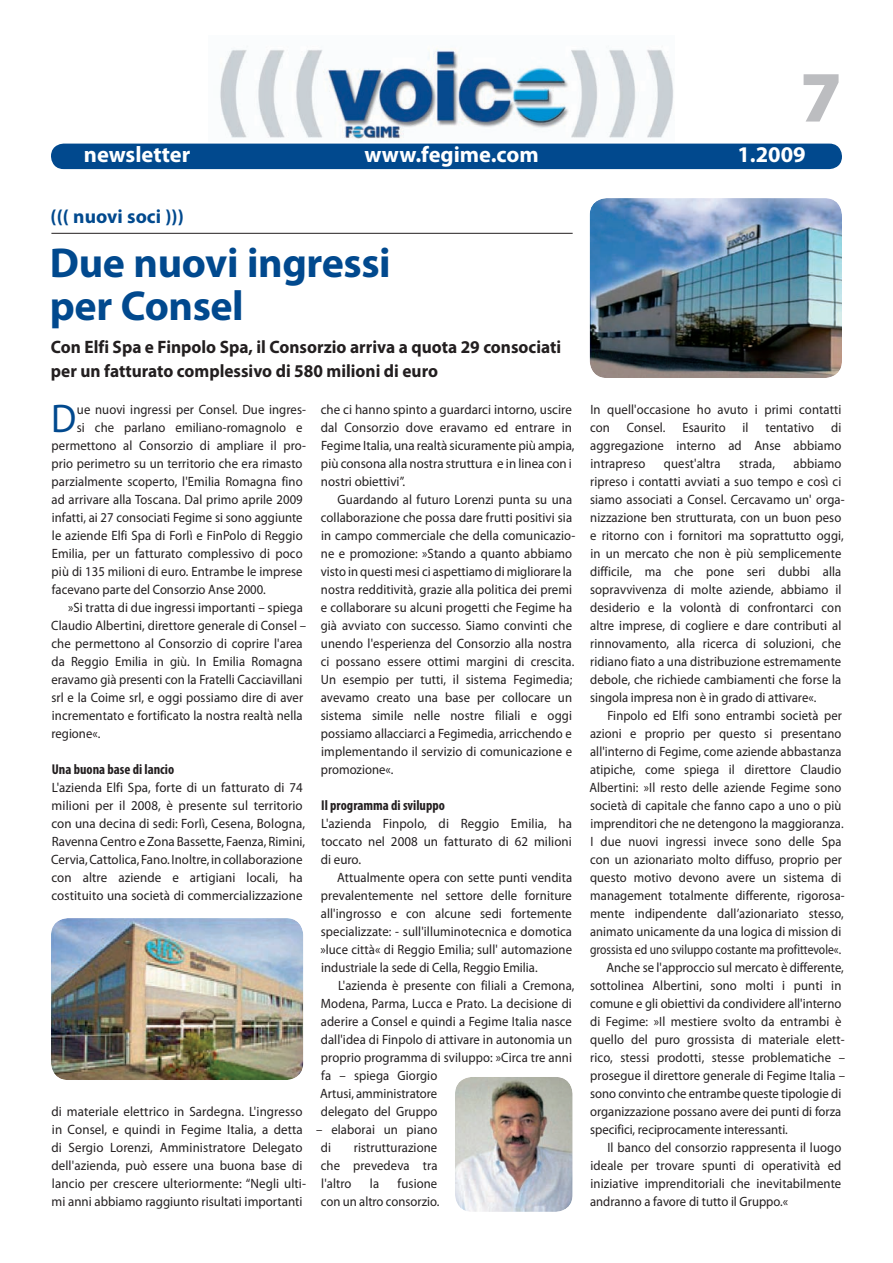
<style>
.page{position:relative;width:893px;height:1263px;background:#fff}
.page>*{position:absolute;margin:0;border:0;box-sizing:border-box;transform-origin:0 0}
.t1{font:900 72.75px "Myriad Pro";color:#bcbdc0}
.t2{font:700 42px/43.5px "Myriad Pro";letter-spacing:-.01em;color:#01498e}
.t3{font:40.2px "Myriad Pro";color:#01498e;scale:.94 1}
.t4{font:700 22.5px "Myriad Pro";color:#fff}
.t5{font:700 19.5px "Myriad Pro";color:#01498e}
.t6{font:700 18px/24px "Myriad Pro";color:#231f20;scale:.96 1}
.t7{font:700 condensed 14.25px "Myriad Pro";color:#231f20}
.t8{font:13.5px/18px "Myriad Pro";letter-spacing:.01em;color:#231f20;scale:.94 1}
.t9{font:13.5px/18px "Myriad Pro";letter-spacing:.01em;color:#231f20;scale:.96 1}
.t10{font:13.5px "Myriad Pro";letter-spacing:.01em;color:#231f20;scale:.93 1}
.t11{font:13.5px "Myriad Pro";letter-spacing:.01em;color:#231f20;scale:.86 1}
</style>
<div class="page">
<hr style="left:51px;top:233px;width:522px;height:1px;background:#231f20">
<div style="left:51px;top:144px;width:791px;height:25px;background:#01498e;border-radius:13px"></div>
<img style="left:220px;top:46px;width:454px;height:93px">
<img style="left:51px;top:918px;width:252px;height:162px;border-radius:17px">
<img style="left:590px;top:198px;width:252px;height:180px;border-radius:17px">
<img style="left:455px;top:1077px;width:118px;height:135px;border-radius:17px">
<h1 class="t1" style="left:800px;top:69px;width:43px">7</h1>
<h3 class="t4" style="left:84px;top:146px;width:108px">newsletter</h3>
<h3 class="t4" style="left:364px;top:146px;width:176px">www.fegime.com</h3>
<h3 class="t4" style="left:737px;top:146px;width:70px">1.2009</h3>
<h3 class="t5" style="left:51px;top:209px;width:135px">((( nuovi soci )))</h3>
<h2 class="t2" style="left:50px;top:244px;width:342px">Due nuovi ingressi per Consel</h2>
<h3 class="t6" style="left:51px;top:336px;width:533px">Con Elfi Spa e Finpolo Spa, il Consorzio arriva a quota 29 consociati per un fatturato complessivo di 580 milioni di euro</h3>
<h3 class="t3" style="left:51px;top:403px;width:28px">D</h3>
<p class="t8" style="left:77px;top:402px;width:245px">ue nuovi ingressi per Consel. Due ingres-</p>
<p class="t8" style="left:77px;top:420px;width:242px">si che parlano emiliano-romagnolo e</p>
<p class="t8" style="left:52px;top:438px;width:272px">permettono al Consorzio di ampliare il pro-</p>
<p class="t8" style="left:52px;top:456px;width:268px">prio perimetro su un territorio che era rimasto</p>
<p class="t8" style="left:52px;top:474px;width:269px">parzialmente scoperto, l'Emilia Romagna fino</p>
<p class="t8" style="left:51px;top:492px;width:269px">ad arrivare alla Toscana. Dal primo aprile 2009</p>
<p class="t8" style="left:52px;top:510px;width:268px">infatti, ai 27 consociati Fegime si sono aggiunte</p>
<p class="t8" style="left:52px;top:528px;width:268px">le aziende Elfi Spa di Forlì e FinPolo di Reggio</p>
<p class="t8" style="left:52px;top:546px;width:268px">Emilia, per un fatturato complessivo di poco</p>
<p class="t8" style="left:52px;top:564px;width:269px">più di 135 milioni di euro. Entrambe le imprese</p>
<p class="t8" style="left:52px;top:582px;width:229px">facevano parte del Consorzio Anse 2000.</p>
<p class="t8" style="left:68px;top:600px;width:251px">»Si tratta di due ingressi importanti – spiega</p>
<p class="t8" style="left:51px;top:618px;width:273px">Claudio Albertini, direttore generale di Consel –</p>
<p class="t8" style="left:51px;top:636px;width:269px">che permettono al Consorzio di coprire l'area</p>
<p class="t8" style="left:51px;top:654px;width:269px">da Reggio Emilia in giù. In Emilia Romagna</p>
<p class="t8" style="left:51px;top:672px;width:269px">eravamo già presenti con la Fratelli Cacciavillani</p>
<p class="t8" style="left:51px;top:690px;width:269px">srl e la Coime srl, e oggi possiamo dire di aver</p>
<p class="t8" style="left:52px;top:708px;width:268px">incrementato e fortificato la nostra realtà nella</p>
<p class="t8" style="left:52px;top:726px;width:53px">regione«.</p>
<p class="t7" style="left:52px;top:764px;width:124px">Una buona base di lancio</p>
<p class="t9" style="left:51px;top:780px;width:266px">L'azienda Elfi Spa, forte di un fatturato di 74 milioni per il 2008, è presente sul territorio con una decina di sedi: Forlì, Cesena, Bologna, Ravenna Centro e Zona Bassette, Faenza, Rimini, Cervia, Cattolica, Fano. Inoltre, in collabora zione con altre aziende e artigiani locali, ha costituito una società di commercializzazione</p>
<p class="t9" style="left:51px;top:1104px;width:267px">di materiale elettrico in Sardegna. L'ingresso in Consel, e quindi in Fegime Italia, a detta di Sergio Lorenzi, Amministratore Delegato dell'azienda, può essere una buona base di lancio per crescere ulteriormente: “Negli ulti&shy;mi anni abbiamo raggiunto risultati importanti</p>
<p class="t9" style="left:321px;top:402px;width:266px">che ci hanno spinto a guardarci intorno, uscire dal Consorzio dove eravamo ed entrare in Fegime Italia, una realtà sicuramente più ampia, più consona alla nostra struttura e in linea con i nostri obiettivi”.</p>
<p class="t8" style="left:321px;top:492px;width:272px;text-indent:17px">Guardando al futuro Lorenzi punta su una collaborazione che possa dare frutti positivi sia in campo commerciale che della comunicazio&shy;ne e promozione: »Stando a quanto abbiamo visto in questi mesi ci aspettiamo di migliorare la nostra redditività, grazie alla politica dei premi e collaborare su alcuni progetti che Fegime ha già avviato con successo. Siamo convinti che unendo l'esperienza del Consorzio alla nostra ci possano essere ottimi margini di crescita.<br>Un esempio per tutti, il sistema Fegimedia; avevamo creato una base per collocare un sistema simile nelle nostre filiali e oggi possiamo allacciarci a Fegimedia, arricchendo e implementando il servizio di comunicazione e promozione«.</p>
<p class="t7" style="left:321px;top:800px;width:125px">Il programma di sviluppo</p>
<p class="t9" style="left:321px;top:816px;width:263px;text-align:justify">L'azienda Finpolo, di Reggio Emilia, ha toccato nel 2008 un fatturato di 62 milioni di euro.</p>
<p class="t8" style="left:320px;top:870px;width:269px;text-align:justify;text-indent:17px">Attualmente opera con sette punti vendita prevalentemente nel settore delle forniture all'ingrosso e con alcune sedi fortemente specializzate: - sull'illuminotecnica e domotica »luce città« di Reggio Emilia; sull' automazione industriale la sede di Cella, Reggio Emilia.</p>
<p class="t8" style="left:320px;top:978px;width:272px;text-indent:18px">L'azienda è presente con filiali a Cremona, Modena, Parma, Lucca e Prato. La decisione di aderire a Consel e quindi a Fegime Italia nasce dall'idea di Finpolo di attivare in autonomia un proprio programma di sviluppo: »Circa tre anni fa – spiega Giorgio<br>Artusi, amministratore<br>delegato del Gruppo</p>
<p class="t8" style="left:321px;top:1122px;width:126px;text-indent:-4px">– elaborai un piano di</p>
<p class="t8" style="left:321px;top:1140px;width:126px;text-align:justify;text-indent:33px">ristrutturazione che prevedeva tra l'altro</p>
<p class="t8" style="left:321px;top:1176px;width:128px;text-align:right">fusione<br>con un altro consorzio.</p>
<p class="t8" style="left:370px;top:1176px;width:11px">la</p>
<p class="t8" style="left:590px;top:402px;width:269px;text-align:justify">In quell'occasione ho avuto i primi contatti con Consel. Esaurito il tentativo di aggregazione interno ad Anse abbiamo intrapreso</p>
<p class="t8" style="left:590px;top:456px;width:272px;text-indent:203px">abbiamo ripreso i contatti avviati a suo tempo e così ci siamo associati a Consel. Cercavamo un' orga&shy;nizzazione ben strutturata, con un buon peso e ritorno con i fornitori ma soprattutto oggi, in un mercato che non è più semplicemente difficile, ma che pone seri dubbi alla sopravvivenza di molte aziende, abbiamo il desiderio e la volontà di confrontarci con altre imprese, di cogliere e dare contributi al rinnovamento, alla ricerca di soluzioni, che ridiano fiato a una distribuzione estremamente debole, che richiede cambiamenti che forse la singola impresa non è in grado di attivare«.</p>
<p class="t10" style="left:607px;top:710px;width:254px">Finpolo ed Elfi sono entrambi società per</p>
<p class="t10" style="left:590px;top:728px;width:272px">azioni e proprio per questo si presentano</p>
<p class="t10" style="left:590px;top:746px;width:272px">all'interno di Fegime, come aziende abbastanza</p>
<p class="t10" style="left:590px;top:764px;width:272px">atipiche, come spiega il direttore Claudio</p>
<p class="t10" style="left:589px;top:782px;width:272px">Albertini: »Il resto delle aziende Fegime sono</p>
<p class="t10" style="left:590px;top:800px;width:272px">società di capitale che fanno capo a uno o più</p>
<p class="t10" style="left:590px;top:818px;width:274px">imprenditori che ne detengono la maggioranza.</p>
<p class="t10" style="left:590px;top:836px;width:271px">I due nuovi ingressi invece sono delle Spa</p>
<p class="t10" style="left:590px;top:854px;width:272px">con un azionariato molto diffuso, proprio per</p>
<p class="t10" style="left:590px;top:872px;width:272px">questo motivo devono avere un sistema di</p>
<p class="t10" style="left:590px;top:890px;width:275px">management totalmente differente, rigorosa-</p>
<p class="t10" style="left:590px;top:908px;width:274px">mente indipendente dall’azionariato stesso,</p>
<p class="t10" style="left:590px;top:926px;width:272px">animato unicamente da una logica di mission di</p>
<p class="t11" style="left:590px;top:944px;width:293px">grossista ed uno sviluppo costante ma profittevole«.</p>
<p class="t8" style="left:606px;top:960px;width:254px">Anche se l'approccio sul mercato è differente,</p>
<p class="t8" style="left:590px;top:978px;width:269px">sottolinea Albertini, sono molti i punti in</p>
<p class="t8" style="left:590px;top:996px;width:269px">comune e gli obiettivi da condividere all'interno</p>
<p class="t8" style="left:590px;top:1014px;width:269px">di Fegime: »Il mestiere svolto da entrambi è</p>
<p class="t8" style="left:590px;top:1032px;width:272px">quello del puro grossista di materiale elett-</p>
<p class="t8" style="left:590px;top:1050px;width:272px">rico, stessi prodotti, stesse problematiche –</p>
<p class="t8" style="left:590px;top:1068px;width:272px">prosegue il direttore generale di Fegime Italia –</p>
<p class="t8" style="left:590px;top:1086px;width:269px">sono convinto che entrambe queste tipologie di</p>
<p class="t8" style="left:590px;top:1104px;width:269px">organizzazione possano avere dei punti di forza</p>
<p class="t8" style="left:590px;top:1122px;width:212px">specifici, reciprocamente interessanti.</p>
<p class="t8" style="left:607px;top:1140px;width:250px">Il banco del consorzio rappresenta il luogo</p>
<p class="t8" style="left:590px;top:1158px;width:268px">ideale per trovare spunti di operatività ed</p>
<p class="t8" style="left:590px;top:1176px;width:268px">iniziative imprenditoriali che inevitabilmente</p>
<p class="t8" style="left:590px;top:1194px;width:212px">andranno a favore di tutto il Gruppo.«</p>
<p class="t8" style="left:664px;top:456px;width:62px">quest'altra</p>
<p class="t8" style="left:739px;top:456px;width:40px">strada,</p>
</div>
